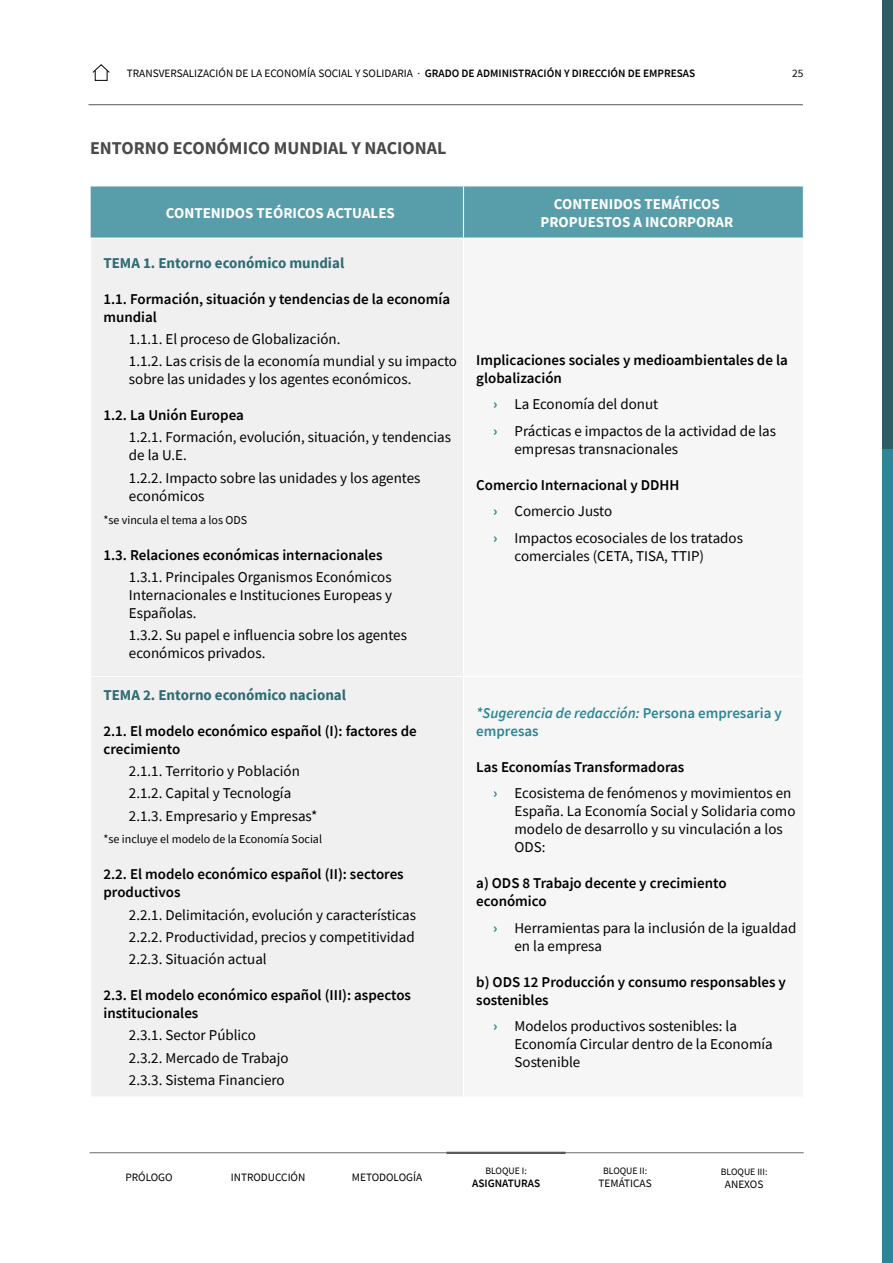
<style>
.page{position:relative;width:893px;height:1263px;background:#fff}
.page>*{position:absolute;margin:0;border:0;box-sizing:border-box;transform-origin:0 0}
.t1{font:700 18px "Source Sans Pro";color:#4a4a49}
.t2{font:15px/18px "Source Sans Pro";color:#000}
.t3{font:600 15px/18px "Source Sans Pro";color:#000}
.t4{font:700 15px/18px "Source Sans Pro";color:#fff;text-align:center}
.t5{font:700 15px "Source Sans Pro";color:#2f6c73}
.t6{font:600 15px/18px "Source Sans Pro";color:#2d8695}
.t7{font:12px "Source Sans Pro";color:#000}
.t8{font:11.25px "Source Sans Pro";color:#000}
.t9{font:600 11.25px "Source Sans Pro";color:#000}
.t10{font:9.75px "Source Sans Pro";color:#000}
.s1{font-weight:600}
.s2{font-weight:700;color:#2d8695}
.s3{font-style:italic}
</style>
<div class="page">
<div style="left:882px;top:449px;width:11px;height:814px;background:#2d8695"></div>
<div style="left:882px;top:0;width:11px;height:449px;background:#2f5d63"></div>
<div style="left:91px;top:186px;width:712px;height:52px;background:#579eaa"></div>
<div style="left:91px;top:239px;width:372px;height:857px;background:#f0f0f0"></div>
<hr style="left:463px;top:186px;width:1px;height:52px;background:#fff">
<hr style="left:90px;top:676px;width:373px;height:1px;background:#fff">
<hr style="left:88px;top:104px;width:715px;height:1px;background:#575756">
<hr style="left:90px;top:1152px;width:714px;height:1px;background:#575756">
<hr style="left:446px;top:1152px;width:120px;height:2px;background:#575756">
<div style="left:95px;top:70px;width:13px;height:11px;border:1px solid #000"></div>
<svg style="left:92px;top:64px;width:18px;height:10px"></svg>
<p class="t8" style="left:127px;top:66px;width:570px">TRANSVERSALIZACIÓN DE LA ECONOMÍA SOCIAL Y SOLIDARIA · <span class="s1">GRADO DE ADMINISTRACIÓN Y DIRECCIÓN DE EMPRESAS</span></p>
<p class="t8" style="left:792px;top:66px;width:13px">25</p>
<p class="t1" style="left:90px;top:136px;width:358px">ENTORNO ECONÓMICO MUNDIAL Y NACIONAL</p>
<p class="t4" style="left:166px;top:203px;width:230px">CONTENIDOS TEÓRICOS ACTUALES</p>
<p class="t4" style="left:540px;top:194px;width:194px">CONTENIDOS TEMÁTICOS<br>PROPUESTOS A INCORPORAR</p>
<p class="t5" style="left:103px;top:253px;width:242px">TEMA 1. Entorno económico mundial</p>
<p class="t3" style="left:103px;top:290px;width:348px">1.1. Formación, situación y tendencias de la economía mundial</p>
<p class="t2" style="left:129px;top:328px;width:330px;line-height:22.2px">1.1.1. El proceso de Globalización.<br>1.1.2. Las crisis de la economía mundial y su impacto</p>
<p class="t2" style="left:129px;top:370px;width:284px">sobre las unidades y los agentes económicos.</p>
<p class="t3" style="left:103px;top:406px;width:142px">1.2. La Unión Europea</p>
<p class="t2" style="left:129px;top:428px;width:324px">1.2.1. Formación, evolución, situación, y tendencias de la U.E.</p>
<p class="t2" style="left:129px;top:469px;width:293px">1.2.2. Impacto sobre las unidades y los agentes económicos</p>
<p class="t7" style="left:103px;top:512px;width:145px">*se vincula el tema a los ODS</p>
<p class="t3" style="left:103px;top:545px;width:281px">1.3. Relaciones económicas internacionales</p>
<p class="t2" style="left:129px;top:568px;width:265px;text-align:justify">1.3.1. Principales Organismos Económicos Internacionales e Instituciones Europeas y Españolas.</p>
<p class="t2" style="left:129px;top:626px;width:280px">1.3.2. Su papel e influencia sobre los agentes económicos privados.</p>
<p class="t3" style="left:476px;top:351px;width:313px">Implicaciones sociales y medioambientales de la globalización</p>
<p class="t2" style="left:493px;top:391px;width:284px;line-height:26.5px"><span class="s2">›</span> La Economía del donut<br><span class="s2">›</span> Prácticas e impactos de la actividad de las</p>
<p class="t2" style="left:514px;top:440px;width:165px">empresas transnacionales</p>
<p class="t2" style="left:493px;top:472px;width:251px;line-height:26.5px;text-indent:-17px"><span class="s1">Comercio Internacional y DDHH<br></span><span class="s2">›</span> Comercio Justo<br><span class="s2">›</span> Impactos ecosociales de los tratados</p>
<p class="t2" style="left:514px;top:547px;width:191px">comerciales (CETA, TISA, TTIP)</p>
<p class="t5" style="left:103px;top:685px;width:244px">TEMA 2. Entorno económico nacional</p>
<p class="t3" style="left:103px;top:722px;width:315px">2.1. El modelo económico español (I): factores de crecimiento</p>
<p class="t2" style="left:129px;top:760px;width:190px;line-height:22.2px">2.1.1. Territorio y Población<br>2.1.2. Capital y Tecnología<br>2.1.3. Empresario y Empresas*</p>
<p class="t7" style="left:103px;top:832px;width:220px">*se incluye el modelo de la Economía Social</p>
<p class="t3" style="left:103px;top:865px;width:302px">2.2. El modelo económico español (II): sectores productivos</p>
<p class="t2" style="left:129px;top:903px;width:289px;line-height:22.2px;text-align:justify">2.2.1. Delimitación, evolución y características 2.2.2. Productividad, precios y competitividad 2.2.3. Situación actual</p>
<p class="t3" style="left:103px;top:986px;width:309px">2.3. El modelo económico español (III): aspectos institucionales</p>
<p class="t2" style="left:129px;top:1024px;width:161px;line-height:22.2px">2.3.1. Sector Público<br>2.3.2. Mercado de Trabajo<br>2.3.3. Sistema Financiero</p>
<p class="t6" style="left:476px;top:703px;width:307px"><span class="s3">*Sugerencia de redacción:</span> Persona empresaria y empresas</p>
<p class="t2" style="left:493px;top:753px;width:300px;line-height:26.5px;text-indent:-17px"><span class="s1">Las Economías Transformadoras<br></span><span class="s2">›</span> Ecosistema de fenómenos y movimientos en</p>
<p class="t2" style="left:514px;top:802px;width:282px">España. La Economía Social y Solidaria como modelo de desarrollo y su vinculación a los<br>ODS:</p>
<p class="t3" style="left:476px;top:874px;width:252px">a) ODS 8 Trabajo decente y crecimiento económico</p>
<p class="t2" style="left:514px;top:918px;width:283px;text-indent:-21px"><span class="s2">›</span> Herramientas para la inclusión de la igualdad en la empresa</p>
<p class="t3" style="left:476px;top:972px;width:311px">b) ODS 12 Producción y consumo responsables y sostenibles</p>
<p class="t2" style="left:514px;top:1017px;width:260px;text-indent:-21px"><span class="s2">›</span> Modelos productivos sostenibles: la<br>Economía Circular dentro de la Economía<br>Sostenible</p>
<p class="t8" style="left:352px;top:1170px;width:72px">METODOLOGÍA</p>
<p class="t10" style="left:603px;top:1165px;width:46px">BLOQUE II:</p>
<p class="t10" style="left:485px;top:1165px;width:43px">BLOQUE I:</p>
<p class="t9" style="left:472px;top:1176px;width:70px">ASIGNATURAS</p>
<p class="t8" style="left:125px;top:1170px;width:49px">PRÓLOGO</p>
<p class="t8" style="left:231px;top:1170px;width:76px">INTRODUCCIÓN</p>
<p class="t10" style="left:721px;top:1165px;width:48px">BLOQUE III:</p>
<p class="t8" style="left:725px;top:1177px;width:40px">ANEXOS</p>
<p class="t8" style="left:599px;top:1176px;width:55px">TEMÁTICAS</p>
</div>
